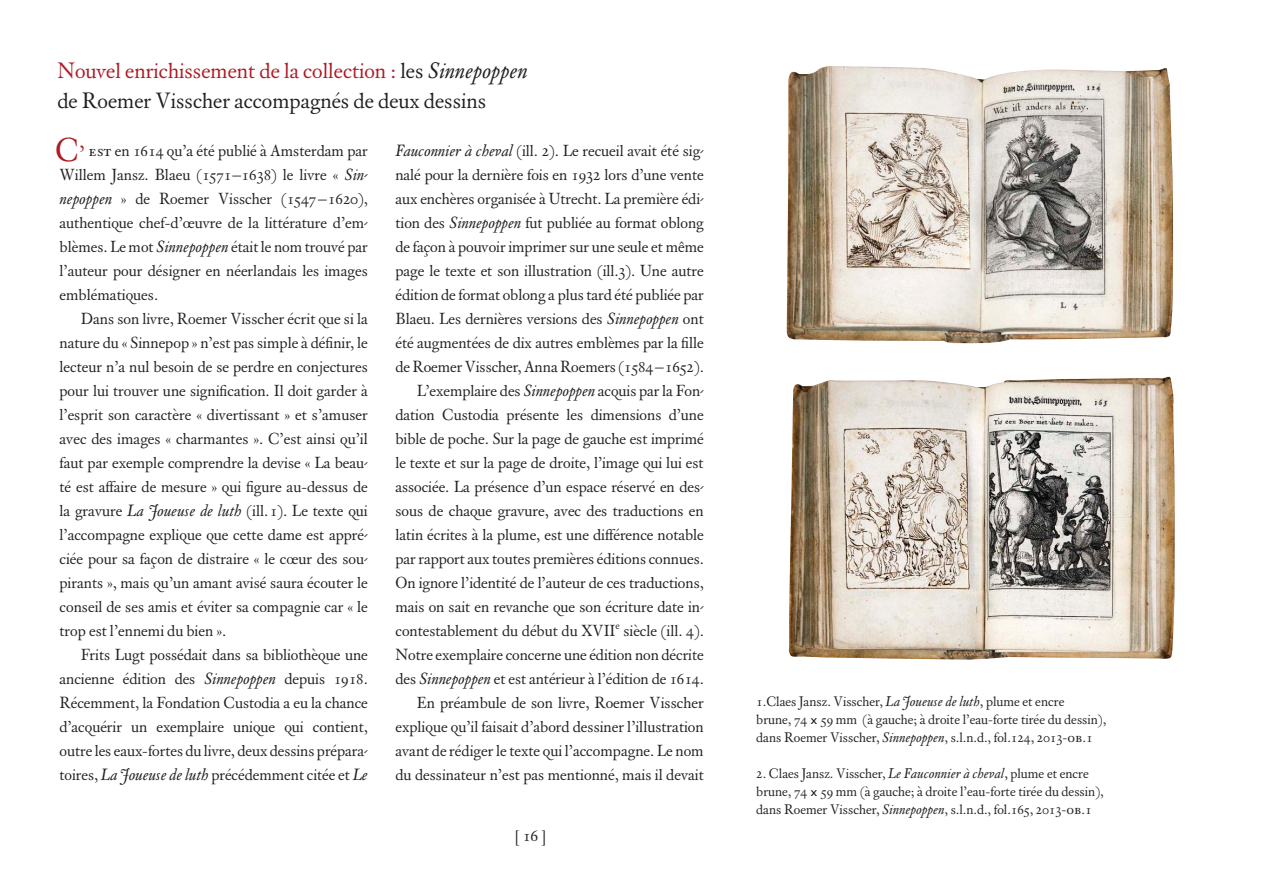
<style>
.page{position:relative;width:1263px;height:893px;background:#fff}
.page>*{position:absolute;margin:0;border:0;box-sizing:border-box;transform-origin:0 0}
.t1{font:36px "Custodia 6";color:#ad1a23}
.t2{font:24px/30px "Custodia 6";color:#231f20}
.t3{font:18px "Custodia 6";color:#231f20}
.t4{font:17.4px/24px "Custodia 6";letter-spacing:-.005em;color:#231f20;text-align:justify}
.t5{font:15px/18px "Custodia 6";color:#231f20}
.s1{color:#ad1a23}
.s2{font-style:italic}
.s3{font-size:24px}
.s4{font-family:"Times"}
.s5{font-family:"Custodia 6 Small Caps"}
.s6{font-family:"Gill Sans";font-size:12.75px}
</style>
<div class="page">
<img style="left:786px;top:66px;width:387px;height:278px">
<img style="left:789px;top:377px;width:386px;height:283px">
<h2 class="t2" style="left:57px;top:55px;width:472px"><span class="s1">Nouvel enrichissement de la collection :</span> les <span class="s2">Sinnepoppen </span>de Roemer Visscher accompagnés de deux dessins</h2>
<h1 class="t1" style="left:55px;top:129px;width:31px">C<span class="s3">’</span></h1>
<p class="t4" style="left:395px;top:138px;width:310px;text-align:right"><span class="s2">Fauconnier à cheval</span> (ill. 2). Le recueil avait été sig&shy;nalé pour la dernière fois en 1932 lors d’une vente aux enchères organisée à Utrecht. La première édi&shy;tion des <span class="s2">Sinnepoppen</span> fut publiée au format oblong de façon à pouvoir imprimer sur une seule et même page le texte et son illustration (ill.3). Une autre édition de format oblong a plus tard été publiée par Blaeu. Les dernières versions des <span class="s2">Sinnepoppen</span> ont été augmentées de dix autres emblèmes par la fille de Roemer Visscher, Anna Roemers (1584<span class="s4">–</span>1652).<br>L’exemplaire des <span class="s2">Sinnepoppen</span> acquis par la Fon&shy;dation Custodia présente les dimensions d’une bible de poche. Sur la page de gauche est imprimé le texte et sur la page de droite, l’image qui lui est associée. La présence d’un espace réservé en des&shy;sous de chaque gravure, avec des traductions en latin écrites à la plume, est une différence notable par rapport aux toutes premières éditions connues.<br>On ignore l’identité de l’auteur de ces traductions, mais on sait en revanche que son écriture date in&shy;contestablement du début du XVII<sup>e</sup> siècle (ill. 4).<br>Notre exemplaire concerne une édition non décrite des <span class="s2">Sinnepoppen</span> et est antérieur à l’édition de 1614.<br>En préambule de son livre, Roemer Visscher explique qu’il faisait d’abord dessiner l’illustration avant de rédiger le texte qui l’accompagne. Le nom du dessinateur n’est pas mentionné, mais il devait</p>
<p class="t4" style="left:60px;top:138px;width:310px;text-indent:29px"><span class="s5">est</span> en 1614 qu’a été publié à Amsterdam par Willem Jansz. Blaeu (1571<span class="s4">–</span>1638) le livre « <span class="s2">Sin&shy;nepoppen</span> » de Roemer Visscher (1547<span class="s4">–</span>1620), authentique chef<span class="s4">-</span>d’œuvre de la littérature d’em&shy;blèmes. Le mot <span class="s2">Sinnepoppen</span> était le nom trouvé par l’auteur pour désigner en néerlandais les images emblématiques.</p>
<p class="t4" style="left:60px;top:306px;width:310px;text-indent:21px">Dans son livre, Roemer Visscher écrit que si la nature du « Sinnepop » n’est pas simple à définir, le lecteur n’a nul besoin de se perdre en conjectures pour lui trouver une signification. Il doit garder à l’esprit son caractère « divertissant » et s’amuser avec des images « charmantes ». C’est ainsi qu’il faut par exemple comprendre la devise « La beau&shy;té est affaire de mesure » qui figure au<span class="s4">-</span>dessus de la gravure <span class="s2">La Joueuse de luth</span> (ill.1). Le texte qui l’accompagne explique que cette dame est appré&shy;ciée pour sa façon de distraire « le cœur des sou&shy;pirants », mais qu’un amant avisé saura écouter le conseil de ses amis et éviter sa compagnie car « le trop est l’ennemi du bien ».</p>
<p class="t4" style="left:60px;top:642px;width:310px;text-indent:21px">Frits Lugt possédait dans sa bibliothèque une ancienne édition des <span class="s2">Sinnepoppen</span> depuis 1918.<br>Récemment, la Fondation Custodia a eu la chance d’acquérir un exemplaire unique qui contient, outre les eaux<span class="s4">-</span>fortes du livre, deux dessins prépara&shy;toires, <span class="s2">La Joueuse de luth</span> précédemment citée et <span class="s2">Le</span></p>
<p class="t3" style="left:515px;top:825px;width:33px">[ 16 ]</p>
<p class="t5" style="left:756px;top:692px;width:351px">1.Claes Jansz. Visscher, <span class="s2">La Joueuse de luth,</span> plume et encre<br>brune, 74 <span class="s6">x</span> 59 mm (à gauche; à droite l’eau<span class="s4">-</span>forte tirée du dessin), dans Roemer Visscher, <span class="s2">Sinnepoppen</span>, s.l.n.d., fol.124, 2013<span class="s4">-</span><span class="s5">ob</span>.1</p>
<p class="t5" style="left:756px;top:764px;width:349px">2. Claes Jansz. Visscher, <span class="s2">Le Fauconnier à cheval,</span> plume et encre brune, 74 <span class="s6">x</span> 59 mm (à gauche; à droite l’eau<span class="s4">-</span>forte tirée du dessin), dans Roemer Visscher, <span class="s2">Sinnepoppen</span>, s.l.n.d., fol.165, 2013<span class="s4">-</span><span class="s5">ob</span>.1</p>
</div>
